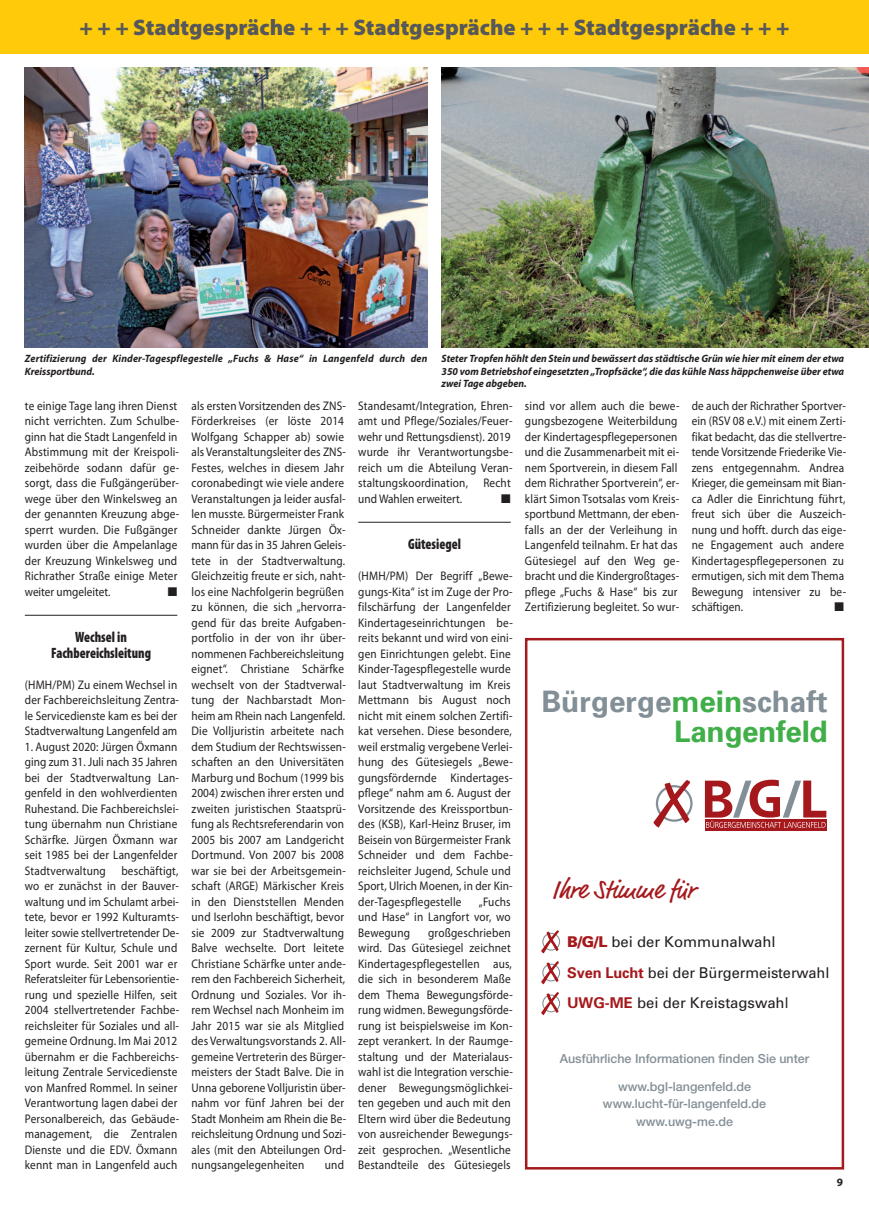
<style>
.page{position:relative;width:869px;height:1205px;background:#fff}
.page>*{position:absolute;margin:0;border:0;box-sizing:border-box;transform-origin:0 0}
.t1{font:700 29.62px/29.6px "Univers";color:#838f96;text-align:right}
.t2{font:26.25px "Market";color:#a5181b}
.t3{font:900 22.5px "Myriad Pro";color:#57585a}
.t4{font:900 condensed 15px/15.5px "Myriad Pro";color:#231f20;text-align:center;scale:.9 1}
.t5{font:14.88px/30.9px "Univers";color:#231f20}
.t6{font:12.5px/15.5px "Myriad Pro";letter-spacing:.015em;color:#231f20;scale:.9 1}
.t7{font:500 12.5px/17.5px "Helvetica Neue";color:#838f96;text-align:center}
.t8{font:12.5px "Zapf Dingbats ITC";color:#231f20}
.t9{font:italic 700 10.62px/12.5px "Myriad Pro";letter-spacing:.015em;color:#231f20;scale:.95 1}
.s1{color:#40ae49}
.s2{font-weight:900;color:#a5181b}
.s3{font-weight:700;color:#a5181b}
</style>
<div class="page">
<div style="left:0;top:0;width:868px;height:53px;background:#feca0a"></div>
<hr style="left:25px;top:615px;width:152px;height:1px;background:#231f20">
<hr style="left:358px;top:522px;width:152px;height:1px;background:#231f20">
<img style="left:25px;top:67px;width:402px;height:280px">
<img style="left:441px;top:67px;width:427px;height:280px">
<div style="left:524px;top:638px;width:319px;height:531px;border:2px solid #a5181b"></div>
<svg style="left:541px;top:930px;width:19px;height:23px"></svg>
<svg style="left:541px;top:961px;width:19px;height:23px"></svg>
<svg style="left:541px;top:992px;width:19px;height:23px"></svg>
<div style="left:704px;top:819px;width:122px;height:12px;background:#a5181b"></div>
<svg style="left:704px;top:780px;width:122px;height:48px"></svg>
<svg style="left:653px;top:780px;width:39px;height:48px"></svg>
<h3 class="t3" style="left:80px;top:19px;width:711px">+ + + Stadtgespräche + + + Stadtgespräche + + + Stadtgespräche + + +</h3>
<p class="t9" style="left:25px;top:353px;width:425px">Zertifizierung der Kinder-Tagespflegestelle „Fuchs &amp; Hase“ in Langenfeld durch den<br>Kreissportbund.</p>
<p class="t9" style="left:441px;top:353px;width:425px;text-align:justify">Steter Tropfen höhlt den Stein und bewässert das städtische Grün wie hier mit einem der etwa 350 vom Betriebshof eingesetzten „Tropfsäcke“, die das kühle Nass häppchenweise über etwa zwei Tage abgeben.</p>
<p class="t6" style="left:25px;top:399px;width:173px">te einige Tage lang ihren Dienst nicht verrichten. Zum Schulbe&shy;ginn hat die Stadt Langenfeld in<br>Abstimmung mit der Kreispoli&shy;zeibehörde sodann dafür ge&shy;sorgt, dass die Fußgängerüber&shy;wege über den Winkelsweg an der genannten Kreuzung abge&shy;sperrt wurden. Die Fußgänger wurden über die Ampelanlage der Kreuzung Winkelsweg und<br>Richrather Straße einige Meter weiter umgeleitet.</p>
<p class="t8" style="left:168px;top:587px;width:11px">■</p>
<p class="t4" style="left:51px;top:631px;width:113px">Wechsel in<br>Fachbereichsleitung</p>
<p class="t6" style="left:25px;top:678px;width:173px">(HMH/PM) Zu einem Wechsel in der Fachbereichsleitung Zentra&shy;le Servicedienste kam es bei der<br>Stadtverwaltung Langenfeld am</p>
<p class="t6" style="left:25px;top:740px;width:173px">1. August 2020: Jürgen Öxmann ging zum 31. Juli nach 35 Jahren bei der Stadtverwaltung Lan&shy;genfeld in den wohlverdienten<br>Ruhestand. Die Fachbereichslei&shy;tung übernahm nun Christiane<br>Schärfke. Jürgen Öxmann war seit 1985 bei der Langenfelder<br>Stadtverwaltung beschäftigt, wo er zunächst in der Bauver&shy;waltung und im Schulamt arbei&shy;tete, bevor er 1992 Kulturamts&shy;leiter sowie stellvertretender De&shy;zernent für Kultur, Schule und<br>Sport wurde. Seit 2001 war er<br>Referatsleiter für Lebensorientie&shy;rung und spezielle Hilfen, seit<br>2004 stellvertretender Fachbe&shy;reichsleiter für Soziales und all&shy;gemeine Ordnung. Im Mai 2012 übernahm er die Fachbereichs&shy;leitung Zentrale Servicedienste von Manfred Rommel. In seiner<br>Verantwortung lagen dabei der<br>Personalbereich, das Gebäude&shy;management, die Zentralen<br>Dienste und die EDV. Öxmann kennt man in Langenfeld auch</p>
<p class="t6" style="left:191px;top:399px;width:173px">als ersten Vorsitzenden des ZNS-<br>Förderkreises (er löste 2014<br>Wolfgang Schapper ab) sowie als Veranstaltungsleiter des ZNS-<br>Festes, welches in diesem Jahr coronabedingt wie viele andere<br>Veranstaltungen ja leider ausfal&shy;len musste. Bürgermeister Frank<br>Schneider dankte Jürgen Öx&shy;mann für das in 35 Jahren Geleis&shy;tete in der Stadtverwaltung.<br>Gleichzeitig freute er sich, naht&shy;los eine Nachfolgerin begrüßen zu können, die sich „hervorra&shy;gend für das breite Aufgaben&shy;portfolio in der von ihr über&shy;nommenen Fachbereichsleitung eignet“. Christiane Schärfke wechselt von der Stadtverwal&shy;tung der Nachbarstadt Mon&shy;heim am Rhein nach Langenfeld.<br>Die Volljuristin arbeitete nach dem Studium der Rechtswissen&shy;schaften an den Universitäten<br>Marburg und Bochum (1999 bis<br>2004) zwischen ihrer ersten und zweiten juristischen Staatsprü&shy;fung als Rechtsreferendarin von<br>2005 bis 2007 am Landgericht<br>Dortmund. Von 2007 bis 2008 war sie bei der Arbeitsgemein&shy;schaft (ARGE) Märkischer Kreis in den Dienststellen Menden und Iserlohn beschäftigt, bevor sie 2009 zur Stadtverwaltung<br>Balve wechselte. Dort leitete<br>Christiane Schärfke unter ande&shy;rem den Fachbereich Sicherheit,<br>Ordnung und Soziales. Vor ih&shy;rem Wechsel nach Monheim im<br>Jahr 2015 war sie als Mitglied des Verwaltungsvorstands 2. All&shy;gemeine Vertreterin des Bürger&shy;meisters der Stadt Balve. Die in<br>Unna geborene Volljuristin über&shy;nahm vor fünf Jahren bei der<br>Stadt Monheim am Rhein die Be&shy;reichsleitung Ordnung und Sozi&shy;ales (mit den Abteilungen Ord&shy;nungsangelegenheiten</p>
<p class="t6" style="left:325px;top:1158px;width:23px">und</p>
<p class="t6" style="left:358px;top:399px;width:173px">Standesamt/Integration, Ehren&shy;amt und Pflege/Soziales/Feuer&shy;wehr und Rettungsdienst). 2019 wurde ihr Verantwortungsbe&shy;reich um die Abteilung Veran&shy;staltungskoordination, Recht und Wahlen erweitert.</p>
<p class="t8" style="left:501px;top:494px;width:11px">■</p>
<p class="t4" style="left:408px;top:538px;width:60px">Gütesiegel</p>
<p class="t6" style="left:358px;top:569px;width:173px">(HMH/PM) Der Begriff „Bewe&shy;gungs-Kita“ ist im Zuge der Pro&shy;filschärfung der Langenfelder<br>Kindertageseinrichtungen be&shy;reits bekannt und wird von eini&shy;gen Einrichtungen gelebt. Eine<br>Kinder-Tagespflegestelle wurde laut Stadtverwaltung im Kreis<br>Mettmann bis August noch nicht mit einem solchen Zertifi&shy;kat versehen. Diese besondere, weil erstmalig vergebene Verlei&shy;hung des Gütesiegels „Bewe&shy;gungsfördernde Kindertages&shy;pflege“ nahm am 6. August der<br>Vorsitzende des Kreissportbun&shy;des (KSB), Karl-Heinz Bruser, im<br>Beisein von Bürgermeister Frank<br>Schneider und dem Fachbe&shy;reichsleiter Jugend, Schule und<br>Sport, Ulrich Moenen, in der Kin&shy;der-Tagespflegestelle</p>
<p class="t6" style="left:358px;top:895px;width:171px;text-align:justify;text-indent:121px">„Fuchs und Hase“ in Langfort vor, wo Bewegung</p>
<p class="t6" style="left:358px;top:926px;width:173px;text-indent:70px">großgeschrieben wird. Das Gütesiegel zeichnet<br>Kindertagespflegestellen aus, die sich in besonderem Maße dem Thema Bewegungsförde&shy;rung widmen. Bewegungsförde&shy;rung ist beispielsweise im Kon&shy;zept verankert. In der Raumge&shy;staltung und der Materialaus&shy;wahl ist die Integration verschie&shy;dener Bewegungsmöglichkei&shy;ten gegeben und auch mit den<br>Eltern wird über die Bedeutung von ausreichender Bewegungs&shy;zeit gesprochen. „Wesentliche<br>Bestandteile des Gütesiegels</p>
<p class="t6" style="left:524px;top:399px;width:173px">sind vor allem auch die bewe&shy;gungsbezogene Weiterbildung der Kindertagespflegepersonen und die Zusammenarbeit mit ei&shy;nem Sportverein, in diesem Fall dem Richrather Sportverein“, er&shy;klärt Simon Tsotsalas vom Kreis&shy;sportbund Mettmann, der eben&shy;falls an der der Verleihung in<br>Langenfeld teilnahm. Er hat das<br>Gütesiegel auf den Weg ge&shy;bracht und die Kindergroßtages&shy;pflege „Fuchs &amp; Hase“ bis zur<br>Zertifizierung begleitet. So wur-</p>
<p class="t6" style="left:691px;top:399px;width:173px">de auch der Richrather Sportver&shy;ein (RSV 08 e.V.) mit einem Zerti&shy;fikat bedacht, das die stellvertre&shy;tende Vorsitzende Friederike Vie&shy;zens entgegennahm. Andrea<br>Krieger, die gemeinsam mit Bian&shy;ca Adler die Einrichtung führt, freut sich über die Auszeich&shy;nung und hofft. durch das eige&shy;ne Engagement auch andere<br>Kindertagespflegepersonen zu ermutigen, sich mit dem Thema<br>Bewegung intensiver zu be&shy;schäftigen.</p>
<p class="t8" style="left:834px;top:602px;width:11px">■</p>
<h1 class="t1" style="left:541px;top:690px;width:287px">Bürgerge<span class="s1">mein</span>schaft<br><span class="s1">Langenfeld</span></h1>
<h2 class="t2" style="left:552px;top:874px;width:144px">Ihre Stimme für</h2>
<p class="t5" style="left:566px;top:927px;width:264px"><span class="s2">B/G/L</span> bei der Kommunalwahl<br><span class="s3">Sven Lucht</span> bei der Bürgermeisterwahl<br><span class="s3">UWG-ME</span> bei der Kreistagswahl</p>
<p class="t7" style="left:559px;top:1051px;width:251px">Ausführliche Informationen finden Sie unter</p>
<p class="t7" style="left:602px;top:1079px;width:165px">www.bgl-langenfeld.de www.lucht-für-langenfeld.de www.uwg-me.de</p>
</div>
